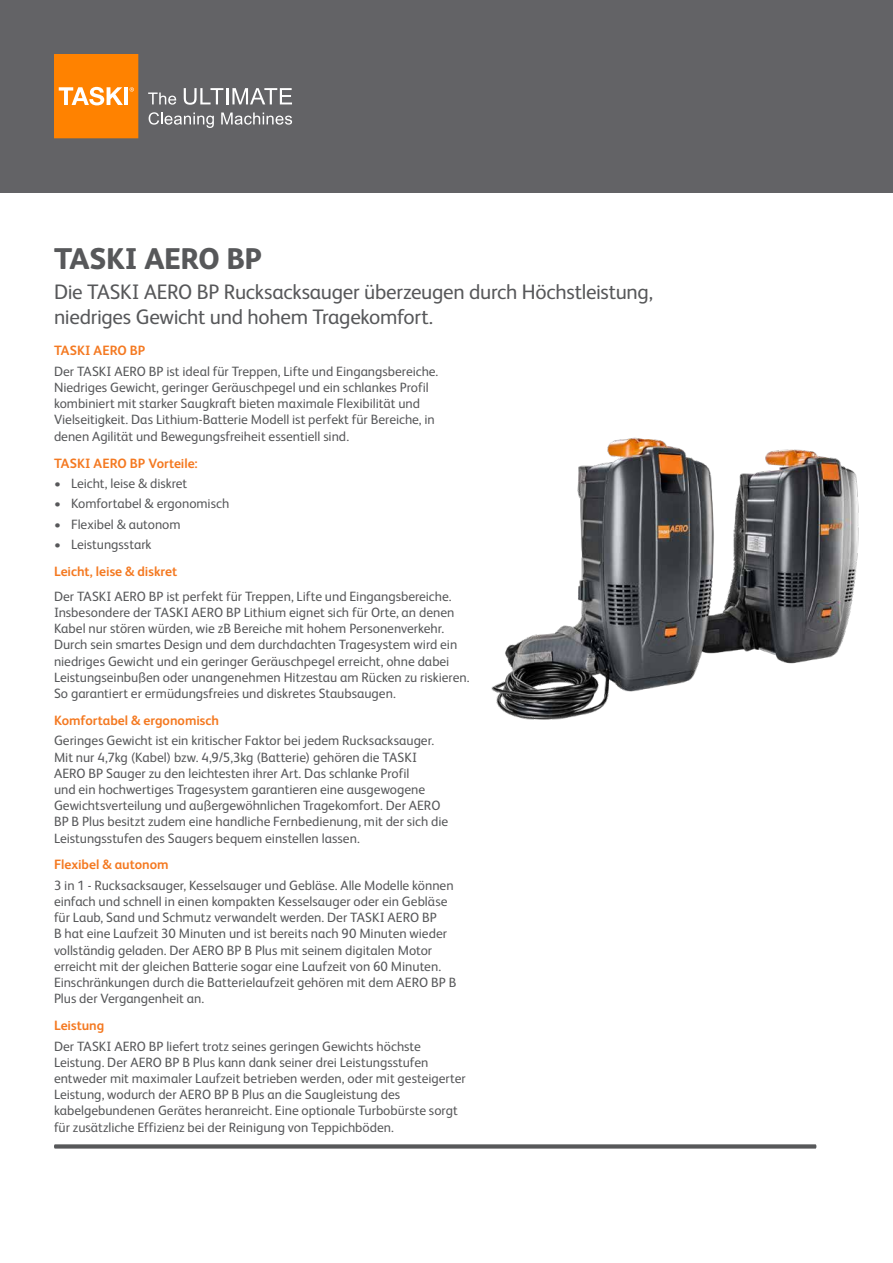
<style>
.page{position:relative;width:893px;height:1263px;background:#fff}
.page>*{position:absolute;margin:0;border:0;box-sizing:border-box;transform-origin:0 0}
.t1{font:800 30px "FS Albert Pro";letter-spacing:-.015em;color:#57585a}
.Product_Description{font:21px/25.2px "FS Albert Pro";letter-spacing:-.015em;color:#57585a}
.Maintext{font:13.5px/16.2px "FS Albert Pro";color:#57585a}
.Subheads{font:13.5px/16.2px "FS Albert Pro";color:#57585a}
.Subheads-2{font:700 13.5px "FS Albert Pro";color:#f47921}
</style>
<div class="page">
<div style="left:0;top:0;width:893px;height:192px;background:#636366"></div>
<svg style="left:148px;top:93px;width:28px;height:12px"></svg>
<svg style="left:184px;top:88px;width:108px;height:17px"></svg>
<svg style="left:149px;top:112px;width:65px;height:16px"></svg>
<svg style="left:221px;top:113px;width:71px;height:12px"></svg>
<svg style="left:54px;top:54px;width:84px;height:84px;background:#fe8d17"></svg>
<svg style="left:54px;top:1144px;width:762px;height:4px;background:#656668"></svg>
<img style="left:491px;top:437px;width:368px;height:283px">
<p class="t1" style="left:54px;top:236px;width:210px">TASKI AERO BP</p>
<p class="Product_Description" style="left:54px;top:277px;width:600px">Die TASKI AERO BP Rucksacksauger überzeugen durch Höchstleistung, niedriges Gewicht und hohem Tragekomfort.</p>
<p class="Subheads-2" style="left:54px;top:341px;width:93px">TASKI AERO BP</p>
<p class="Maintext" style="left:54px;top:362px;width:386px">Der TASKI AERO BP ist ideal für Treppen, Lifte und Eingangsbereiche.<br>Niedriges Gewicht, geringer Geräuschpegel und ein schlankes Profil kombiniert mit starker Saugkraft bieten maximale Flexibilität und Vielseitigkeit. Das Lithium-Batterie Modell ist perfekt für Bereiche, in denen Agilität und Bewegungsfreiheit essentiell sind.</p>
<p class="Subheads-2" style="left:54px;top:453px;width:145px">TASKI AERO BP Vorteile:</p>
<p class="Maintext" style="left:54px;top:474px;width:135px">• Leicht, leise &amp; diskret</p>
<p class="Maintext" style="left:54px;top:495px;width:177px">• Komfortabel &amp; ergonomisch</p>
<p class="Maintext" style="left:54px;top:515px;width:128px">• Flexibel &amp; autonom</p>
<p class="Maintext" style="left:54px;top:536px;width:99px">• Leistungsstark</p>
<p class="Subheads-2" style="left:54px;top:562px;width:125px">Leicht, leise &amp; diskret</p>
<p class="Subheads" style="left:54px;top:587px;width:417px">Der TASKI AERO BP ist perfekt für Treppen, Lifte und Eingangsbereiche.<br>Insbesondere der TASKI AERO BP Lithium eignet sich für Orte, an denen Kabel nur stören würden, wie zB Bereiche mit hohem Personenverkehr.<br>Durch sein smartes Design und dem durchdachten Tragesystem wird ein niedriges Gewicht und ein geringer Geräuschpegel erreicht, ohne dabei Leistungseinbußen oder unangenehmen Hitzestau am Rücken zu riskieren.<br>So garantiert er ermüdungsfreies und diskretes Staubsaugen.</p>
<p class="Subheads-2" style="left:54px;top:711px;width:167px">Komfortabel &amp; ergonomisch</p>
<p class="Maintext" style="left:54px;top:732px;width:396px">Geringes Gewicht ist ein kritischer Faktor bei jedem Rucksacksauger.<br>Mit nur 4,7kg (Kabel) bzw. 4,9/5,3kg (Batterie) gehören die TASKI AERO BP Sauger zu den leichtesten ihrer Art. Das schlanke Profil<br>und ein hochwertiges Tragesystem garantieren eine ausgewogene Gewichtsverteilung und außergewöhnlichen Tragekomfort. Der AERO BP B Plus besitzt zudem eine handliche Fernbedienung, mit der sich die Leistungsstufen des Saugers bequem einstellen lassen.</p>
<p class="Subheads-2" style="left:54px;top:855px;width:116px">Flexibel &amp; autonom</p>
<p class="Maintext" style="left:54px;top:876px;width:404px">3 in 1 - Rucksacksauger, Kesselsauger und Gebläse. Alle Modelle können einfach und schnell in einen kompakten Kesselsauger oder ein Gebläse für Laub, Sand und Schmutz verwandelt werden. Der TASKI AERO BP<br>B hat eine Laufzeit 30 Minuten und ist bereits nach 90 Minuten wieder vollständig geladen. Der AERO BP B Plus mit seinem digitalen Motor erreicht mit der gleichen Batterie sogar eine Laufzeit von 60 Minuten.<br>Einschränkungen durch die Batterielaufzeit gehören mit dem AERO BP B Plus der Vergangenheit an.</p>
<p class="Subheads-2" style="left:54px;top:1016px;width:52px">Leistung</p>
<p class="Maintext" style="left:54px;top:1037px;width:413px">Der TASKI AERO BP liefert trotz seines geringen Gewichts höchste Leistung. Der AERO BP B Plus kann dank seiner drei Leistungsstufen entweder mit maximaler Laufzeit betrieben werden, oder mit gesteigerter Leistung, wodurch der AERO BP B Plus an die Saugleistung des kabelgebundenen Gerätes heranreicht. Eine optionale Turbobürste sorgt für zusätzliche Effizienz bei der Reinigung von Teppichböden.</p>
</div>
